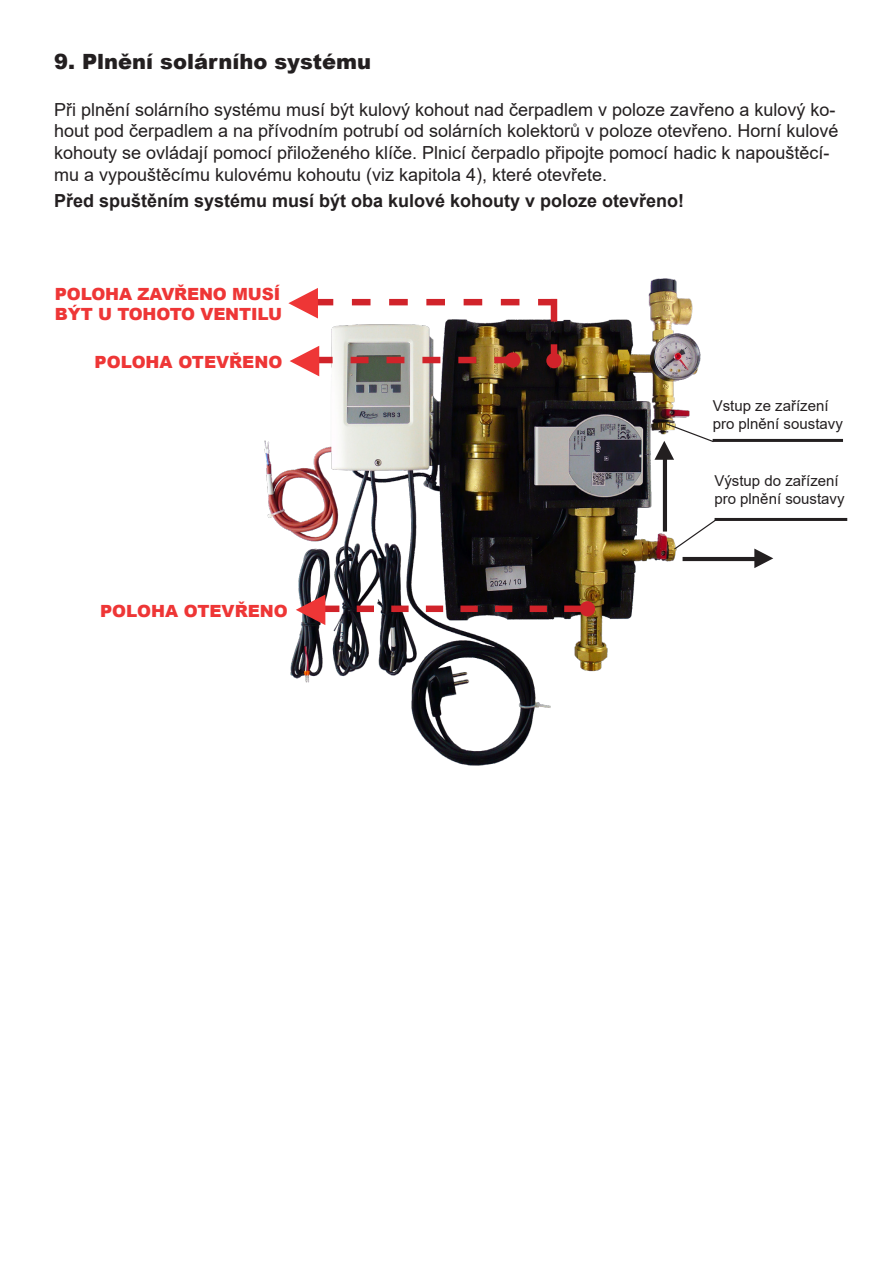
<style>
.page{position:relative;width:893px;height:1263px;background:#fff}
.page>*{position:absolute;margin:0;border:0;box-sizing:border-box;transform-origin:0 0}
.t1{font:900 21px "Arial";color:#231f20}
.t2{font:18px/21.6px "Arial";color:#231f20}
.t3{font:700 18px "Arial";color:#231f20}
.t4{font:900 16.8px/20.1px "Arial";letter-spacing:-.01em;color:#ee3636}
.t5{font:15px/18px "Arial";color:#231f20}
</style>
<div class="page">
<img style="left:264px;top:278px;width:440px;height:488px">
<div style="left:580px;top:601px;width:15px;height:15px;background:#d1232a;border-radius:50%"></div>
<svg style="left:296px;top:594px;width:285px;height:31px"></svg>
<svg style="left:546px;top:353px;width:16px;height:15px"></svg>
<svg style="left:288px;top:288px;width:269px;height:88px"></svg>
<hr style="left:683px;top:557px;width:73px;height:4px;background:#231f20">
<svg style="left:754px;top:548px;width:19px;height:20px"></svg>
<hr style="left:663px;top:458px;width:4px;height:73px;background:#231f20">
<svg style="left:654px;top:422px;width:61px;height:38px"></svg>
<hr style="left:715px;top:518px;width:132px;height:3px;background:#231f20">
<hr style="left:713px;top:439px;width:130px;height:3px;background:#231f20">
<svg style="left:673px;top:518px;width:42px;height:33px"></svg>
<p class="t1" style="left:54px;top:46px;width:319px">9. Plnění solárního systému</p>
<p class="t2" style="left:54px;top:99px;width:786px">Při plnění solárního systému musí být kulový kohout nad čerpadlem v poloze zavřeno a kulový ko&shy;hout pod čerpadlem a na přívodním potrubí od solárních kolektorů v poloze otevřeno. Horní kulové kohouty se ovládají pomocí přiloženého klíče. Plnicí čerpadlo připojte pomocí hadic k napouštěcí&shy;mu a vypouštěcímu kulovému kohoutu (viz kapitola 4), které otevřete.</p>
<p class="t3" style="left:54px;top:187px;width:632px">Před spuštěním systému musí být oba kulové kohouty v poloze otevřeno!</p>
<p class="t4" style="left:55px;top:284px;width:229px">POLOHA ZAVŘENO MUSÍ<br>BÝT U TOHOTO VENTILU</p>
<p class="t4" style="left:95px;top:351px;width:189px">POLOHA OTEVŘENO</p>
<p class="t4" style="left:100px;top:601px;width:189px">POLOHA OTEVŘENO</p>
<p class="t5" style="left:713px;top:396px;width:132px">Vstup ze zařízení pro plnění soustavy</p>
<p class="t5" style="left:714px;top:472px;width:132px">Výstup do zařízení pro plnění soustavy</p>
</div>
